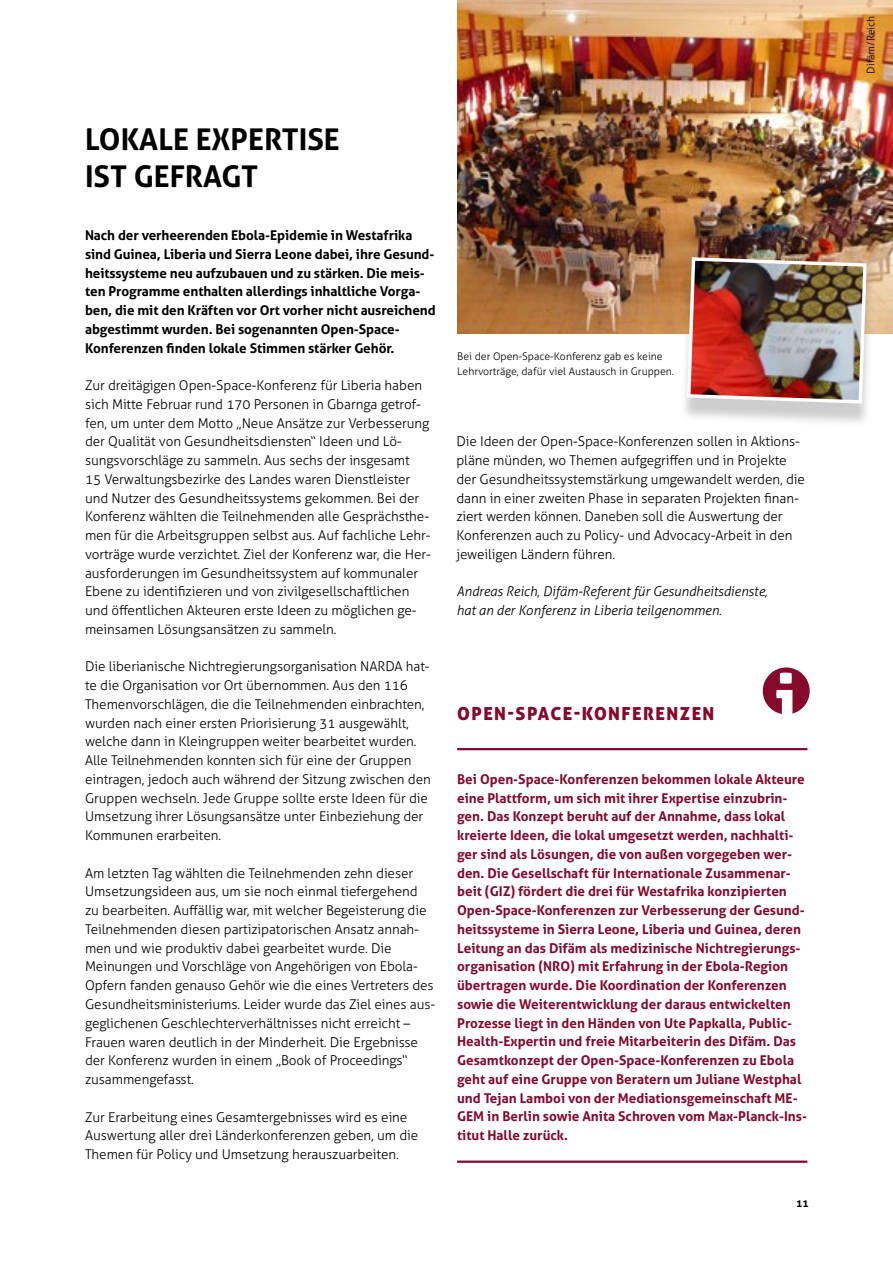
<style>
.page{position:relative;width:893px;height:1263px;background:#fff}
.page>*{position:absolute;margin:0;border:0;box-sizing:border-box;transform-origin:0 0}
.t1{font:700 30px/37.5px "Aller";color:#000}
.t2{font:18px "Aller Display";letter-spacing:.08em;color:#84092b}
.t3{font:300 13.5px/18.8px "Aller";letter-spacing:-.005em;color:#000}
.t4{font:700 13.5px/18.8px "Aller";color:#84092b}
.t5{font:700 13.5px/18.8px "Aller";letter-spacing:-.005em;color:#000}
.t6{font:italic 300 13.5px/18.8px "Aller";letter-spacing:-.005em;color:#000}
.t7{font:300 10.5px/15.8px "Aller";color:#000}
.t8{font:700 10.5px "Aller";color:#000}
</style>
<div class="page">
<img style="left:457px;top:0;width:436px;height:333px">
<div style="left:763px;top:667px;width:47px;height:47px;background:#84092b;border-radius:50%"></div>
<svg style="left:776px;top:673px;width:16px;height:41px"></svg>
<hr style="left:457px;top:748px;width:350px;height:2px;background:#84092b">
<hr style="left:457px;top:1160px;width:350px;height:3px;background:#84092b">
<div style="left:679px;top:264px;width:196px;height:162px;background:#58585a;opacity:.3"></div>
<img style="left:685px;top:255px;width:183px;height:150px">
<h1 class="t1" style="left:85px;top:120px;width:256px">LOKALE EXPERTISE<br>IST GEFRAGT</h1>
<p class="t5" style="left:85px;top:226px;width:352px">Nach der verheerenden Ebola-Epidemie in Westafrika sind Guinea, Liberia und Sierra Leone dabei, ihre Gesund&shy;heitssysteme neu aufzubauen und zu stärken. Die meis&shy;ten Programme enthalten allerdings inhaltliche Vorga&shy;ben, die mit den Kräften vor Ort vorher nicht ausreichend abgestimmt wurden. Bei sogenannten Open-Space-Konferenzen finden lokale Stimmen stärker Gehör.</p>
<p class="t3" style="left:85px;top:376px;width:347px">Zur dreitägigen Open-Space-Konferenz für Liberia haben sich Mitte Februar rund 170 Personen in Gbarnga getrof&shy;fen, um unter dem Motto „Neue Ansätze zur Verbesserung der Qualität von Gesundheitsdiensten“ Ideen und Lö&shy;sungsvorschläge zu sammeln. Aus sechs der insgesamt<br>15 Verwaltungsbezirke des Landes waren Dienstleister und Nutzer des Gesundheitssystems gekommen. Bei der Konferenz wählten die Teilnehmenden alle Gesprächsthe&shy;men für die Arbeitsgruppen selbst aus. Auf fachliche Lehr&shy;vorträge wurde verzichtet. Ziel der Konferenz war, die Her&shy;ausforderungen im Gesundheitssystem auf kommunaler Ebene zu identifizieren und von zivilgesellschaftlichen und öffentlichen Akteuren erste Ideen zu möglichen ge&shy;meinsamen Lösungsansätzen zu sammeln.</p>
<p class="t3" style="left:85px;top:657px;width:347px">Die liberianische Nichtregierungsorganisation NARDA hat&shy;te die Organisation vor Ort übernommen. Aus den 116<br>Themenvorschlägen, die die Teilnehmenden einbrachten, wurden nach einer ersten Priorisierung 31 ausgewählt, welche dann in Kleingruppen weiter bearbeitet wurden.<br>Alle Teilnehmenden konnten sich für eine der Gruppen eintragen, jedoch auch während der Sitzung zwischen den Gruppen wechseln. Jede Gruppe sollte erste Ideen für die Umsetzung ihrer Lösungsansätze unter Einbeziehung der Kommunen erarbeiten.</p>
<p class="t3" style="left:85px;top:863px;width:352px">Am letzten Tag wählten die Teilnehmenden zehn dieser Umsetzungsideen aus, um sie noch einmal tiefergehend<br>zu bearbeiten. Auffällig war, mit welcher Begeisterung die Teilnehmenden diesen partizipatorischen Ansatz annah&shy;men und wie produktiv dabei gearbeitet wurde. Die Meinungen und Vorschläge von Angehörigen von Ebola-Opfern fanden genauso Gehör wie die eines Vertreters des Gesundheitsministeriums. Leider wurde das Ziel eines aus&shy;geglichenen Geschlechterverhältnisses nicht erreicht – Frauen waren deutlich in der Minderheit. Die Ergebnisse der Konferenz wurden in einem „Book of Proceedings“ zusammengefasst.</p>
<p class="t3" style="left:85px;top:1107px;width:335px">Zur Erarbeitung eines Gesamtergebnisses wird es eine<br>Auswertung aller drei Länderkonferenzen geben, um die<br>Themen für Policy und Umsetzung herauszuarbeiten.</p>
<p class="t7" style="left:457px;top:348px;width:218px">Bei der Open-Space-Konferenz gab es keine<br>Lehrvorträge, dafür viel Austausch in Gruppen.</p>
<p class="t3" style="left:456px;top:432px;width:350px">Die Ideen der Open-Space-Konferenzen sollen in Aktions&shy;pläne münden, wo Themen aufgegriffen und in Projekte der Gesundheitssystemstärkung umgewandelt werden, die dann in einer zweiten Phase in separaten Projekten finan&shy;ziert werden können. Daneben soll die Auswertung der Konferenzen auch zu Policy- und Advocacy-Arbeit in den jeweiligen Ländern führen.</p>
<p class="t6" style="left:456px;top:582px;width:313px">Andreas Reich, Difäm-Referent für Gesundheitsdienste, hat an der Konferenz in Liberia teilgenommen.</p>
<h2 class="t2" style="left:457px;top:702px;width:259px">OPEN-SPACE-KONFERENZEN</h2>
<p class="t4" style="left:457px;top:770px;width:351px">Bei Open-Space-Konferenzen bekommen lokale Akteure eine Plattform, um sich mit ihrer Expertise einzubrin&shy;gen. Das Konzept beruht auf der Annahme, dass lokal kreierte Ideen, die lokal umgesetzt werden, nachhalti&shy;ger sind als Lösungen, die von außen vorgegeben wer&shy;den. Die Gesellschaft für Internationale Zusammenar&shy;beit (GIZ) fördert die drei für Westafrika konzipierten Open-Space-Konferenzen zur Verbesserung der Gesund&shy;heitssysteme in Sierra Leone, Liberia und Guinea, deren Leitung an das Difäm als medizinische Nichtregierungs&shy;organisation (NRO) mit Erfahrung in der Ebola-Region übertragen wurde. Die Koordination der Konferenzen sowie die Weiterentwicklung der daraus entwickelten Prozesse liegt in den Händen von Ute Papkalla, Public-Health-Expertin und freie Mitarbeiterin des Difäm. Das Gesamtkonzept der Open-Space-Konferenzen zu Ebola geht auf eine Gruppe von Beratern um Juliane Westphal und Tejan Lamboi von der Mediationsgemeinschaft ME-GEM in Berlin sowie Anita Schroven vom Max-Planck-Ins&shy;titut Halle zurück.</p>
<p class="t8" style="left:796px;top:1197px;width:14px">11</p>
<p class="t7" style="left:863px;top:74px;width:59px;rotate:-90deg">Difäm/Reich</p>
</div>
